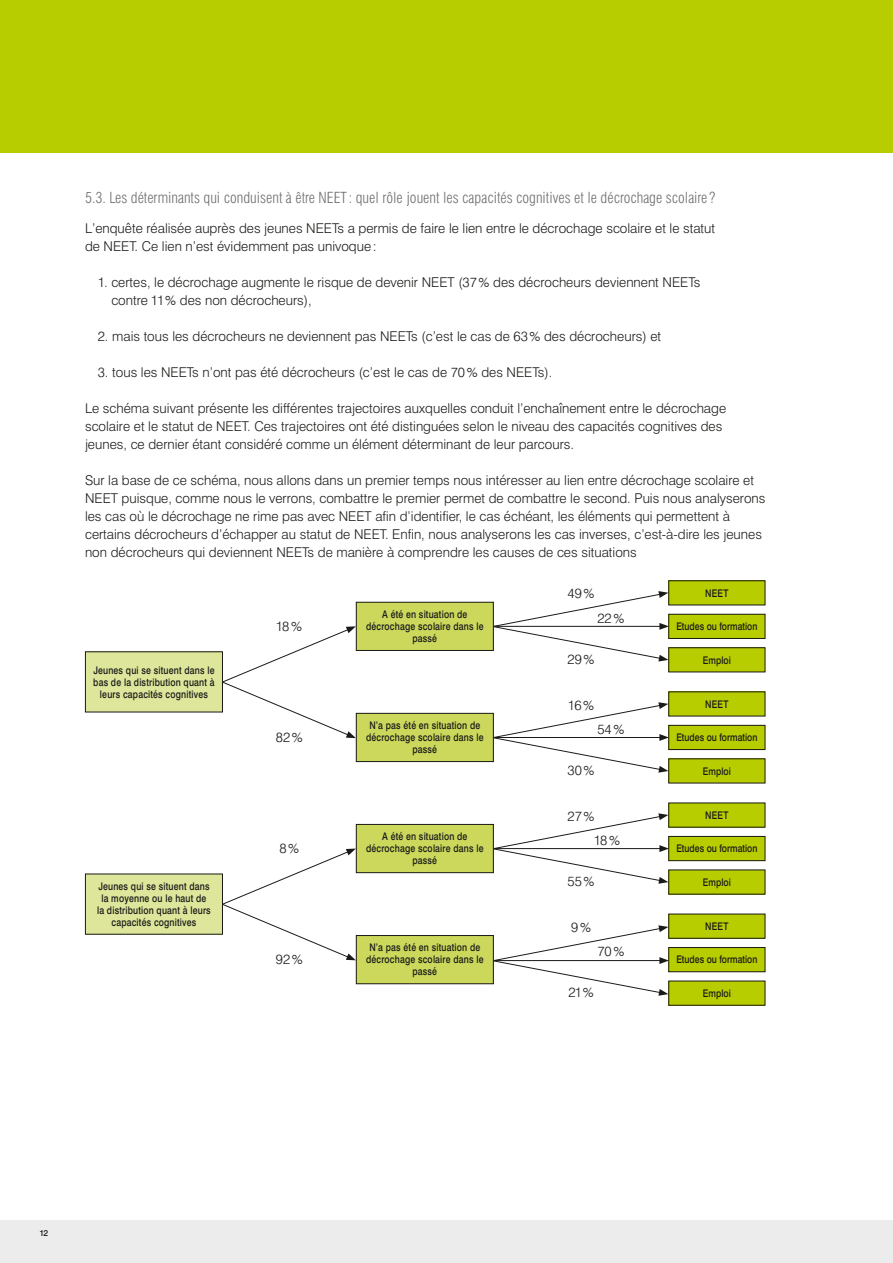
<style>
.page{position:relative;width:893px;height:1263px;background:#fff}
.page>*{position:absolute;margin:0;border:0;box-sizing:border-box;transform-origin:0 0}
.t1{font:300 condensed 15px "Swiss 721 BT";color:#6f6f6e}
.t2{font:300 13.5px/18px "Swiss 721 BT";color:#1a1a18}
.t3{font:500 10.5px/12px "Swiss 721 BT";letter-spacing:.02em;color:#1a1a18;text-align:center;scale:.83 1}
.t4{font:500 10.5px "Swiss 721 BT";color:#1a1a18;scale:.83 1}
.t5{font:500 8.55px "Swiss 721 BT";color:#1a1a18}
</style>
<div class="page">
<div style="left:0;top:0;width:893px;height:153px;background:#b7cd00"></div>
<div style="left:0;top:1220px;width:893px;height:43px;background:#ececed"></div>
<div style="left:669px;top:581px;width:96px;height:24px;background:#b7cd00"></div>
<div style="left:668px;top:580px;width:97px;height:25px;border:1px solid #1a1a18"></div>
<div style="left:669px;top:614px;width:96px;height:24px;background:#b7cd00"></div>
<div style="left:668px;top:614px;width:97px;height:25px;border:1px solid #1a1a18"></div>
<div style="left:669px;top:648px;width:96px;height:24px;background:#b7cd00"></div>
<div style="left:668px;top:647px;width:97px;height:25px;border:1px solid #1a1a18"></div>
<div style="left:669px;top:692px;width:96px;height:24px;background:#b7cd00"></div>
<div style="left:669px;top:725px;width:96px;height:24px;background:#b7cd00"></div>
<div style="left:668px;top:725px;width:97px;height:25px;border:1px solid #1a1a18"></div>
<div style="left:669px;top:759px;width:96px;height:24px;background:#b7cd00"></div>
<div style="left:668px;top:758px;width:97px;height:25px;border:1px solid #1a1a18"></div>
<div style="left:669px;top:803px;width:96px;height:24px;background:#b7cd00"></div>
<div style="left:669px;top:836px;width:96px;height:25px;background:#b7cd00"></div>
<div style="left:668px;top:836px;width:97px;height:25px;border:1px solid #1a1a18"></div>
<div style="left:669px;top:870px;width:96px;height:24px;background:#b7cd00"></div>
<div style="left:669px;top:914px;width:96px;height:24px;background:#b7cd00"></div>
<div style="left:668px;top:914px;width:97px;height:25px;border:1px solid #1a1a18"></div>
<div style="left:669px;top:947px;width:96px;height:25px;background:#b7cd00"></div>
<div style="left:668px;top:947px;width:97px;height:25px;border:1px solid #1a1a18"></div>
<div style="left:669px;top:981px;width:96px;height:24px;background:#b7cd00"></div>
<div style="left:668px;top:981px;width:97px;height:25px;border:1px solid #1a1a18"></div>
<div style="left:85px;top:652px;width:137px;height:60px;background:#dde69b"></div>
<div style="left:85px;top:651px;width:138px;height:61px;border:1px solid #1a1a18"></div>
<div style="left:85px;top:874px;width:137px;height:60px;background:#dde69b"></div>
<div style="left:356px;top:602px;width:137px;height:48px;background:#cbd85c"></div>
<div style="left:356px;top:602px;width:138px;height:49px;border:1px solid #1a1a18"></div>
<div style="left:356px;top:713px;width:137px;height:48px;background:#cbd85c"></div>
<div style="left:356px;top:713px;width:138px;height:49px;border:1px solid #1a1a18"></div>
<div style="left:356px;top:824px;width:137px;height:49px;background:#cbd85c"></div>
<div style="left:356px;top:824px;width:138px;height:49px;border:1px solid #1a1a18"></div>
<div style="left:356px;top:935px;width:137px;height:49px;background:#cbd85c"></div>
<div style="left:356px;top:935px;width:138px;height:49px;border:1px solid #1a1a18"></div>
<svg style="left:222px;top:626px;width:134px;height:112px"></svg>
<svg style="left:222px;top:848px;width:134px;height:112px"></svg>
<svg style="left:493px;top:591px;width:176px;height:70px"></svg>
<svg style="left:493px;top:702px;width:176px;height:71px"></svg>
<svg style="left:493px;top:813px;width:176px;height:71px"></svg>
<svg style="left:493px;top:925px;width:176px;height:71px"></svg>
<p class="t1" style="left:85px;top:188px;width:632px">5.3. Les déterminants qui conduisent à être NEET : quel rôle jouent les capacités cognitives et le décrochage scolaire ?</p>
<p class="t2" style="left:85px;top:219px;width:632px">L’enquête réalisée auprès des jeunes NEETs a permis de faire le lien entre le décrochage scolaire et le statut de NEET. Ce lien n’est évidemment pas univoque:</p>
<p class="t2" style="left:111px;top:273px;width:591px;text-indent:-14px">1. certes, le décrochage augmente le risque de devenir NEET (37% des décrocheurs deviennent NEETs contre 11% des non décrocheurs),</p>
<p class="t2" style="left:98px;top:327px;width:565px">2. mais tous les décrocheurs ne deviennent pas NEETs (c’est le cas de 63% des décrocheurs) et</p>
<p class="t2" style="left:98px;top:363px;width:456px">3. tous les NEETs n’ont pas été décrocheurs (c’est le cas de 70% des NEETs).</p>
<p class="t2" style="left:85px;top:399px;width:643px">Le schéma suivant présente les différentes trajectoires auxquelles conduit l’enchaînement entre le décrochage scolaire et le statut de NEET. Ces trajectoires ont été distinguées selon le niveau des capacités cognitives des jeunes, ce dernier étant considéré comme un élément déterminant de leur parcours.</p>
<p class="t2" style="left:85px;top:471px;width:682px">Sur la base de ce schéma, nous allons dans un premier temps nous intéresser au lien entre décrochage scolaire et NEET puisque, comme nous le verrons, combattre le premier permet de combattre le second. Puis nous analyserons les cas où le décrochage ne rime pas avec NEET afin d’identifier, le cas échéant, les éléments qui permettent à certains décrocheurs d’échapper au statut de NEET. Enfin, nous analyserons les cas inverses, c’est-à-dire les jeunes non décrocheurs qui deviennent NEETs de manière à comprendre les causes de ces situations</p>
<p class="t3" style="left:705px;top:587px;width:29px">NEET</p>
<p class="t4" style="left:676px;top:620px;width:99px">Etudes ou formation</p>
<p class="t3" style="left:703px;top:654px;width:35px">Emploi</p>
<p class="t3" style="left:705px;top:698px;width:29px">NEET</p>
<p class="t4" style="left:676px;top:731px;width:99px">Etudes ou formation</p>
<p class="t3" style="left:703px;top:765px;width:35px">Emploi</p>
<p class="t3" style="left:705px;top:809px;width:29px">NEET</p>
<p class="t4" style="left:676px;top:842px;width:99px">Etudes ou formation</p>
<p class="t3" style="left:703px;top:876px;width:35px">Emploi</p>
<p class="t3" style="left:705px;top:920px;width:29px">NEET</p>
<p class="t4" style="left:676px;top:953px;width:99px">Etudes ou formation</p>
<p class="t3" style="left:703px;top:987px;width:35px">Emploi</p>
<p class="t2" style="left:568px;top:584px;width:28px">49%</p>
<p class="t3" style="left:366px;top:608px;width:143px">A été en situation de décrochage scolaire dans le passé</p>
<p class="t2" style="left:597px;top:609px;width:28px">22%</p>
<p class="t2" style="left:276px;top:617px;width:28px">18%</p>
<p class="t2" style="left:568px;top:650px;width:28px">29%</p>
<p class="t2" style="left:568px;top:696px;width:28px">16%</p>
<p class="t3" style="left:93px;top:664px;width:148px">Jeunes qui se situent dans le bas de la distribution quant à leurs capacités cognitives</p>
<p class="t3" style="left:366px;top:719px;width:143px">N’a pas été en situation de décrochage scolaire dans le passé</p>
<p class="t2" style="left:597px;top:720px;width:28px">54%</p>
<p class="t2" style="left:276px;top:728px;width:28px">82%</p>
<p class="t2" style="left:568px;top:761px;width:28px">30%</p>
<p class="t2" style="left:594px;top:804px;width:28px;line-height:24.3px;text-indent:-26px">27%<br>18%</p>
<p class="t2" style="left:568px;top:872px;width:28px">55%</p>
<p class="t2" style="left:571px;top:918px;width:21px">9%</p>
<p class="t2" style="left:597px;top:942px;width:28px">70%</p>
<p class="t2" style="left:568px;top:983px;width:27px">21%</p>
<p class="t3" style="left:366px;top:830px;width:143px">A été en situation de décrochage scolaire dans le passé</p>
<p class="t2" style="left:279px;top:839px;width:21px">8%</p>
<p class="t3" style="left:97px;top:880px;width:139px">Jeunes qui se situent dans la moyenne ou le haut de la distribution quant à leurs capacités cognitives</p>
<p class="t3" style="left:366px;top:941px;width:143px">N’a pas été en situation de décrochage scolaire dans le passé</p>
<p class="t2" style="left:276px;top:950px;width:28px">92%</p>
<p class="t5" style="left:39px;top:1227px;width:10px">12</p>
</div>
